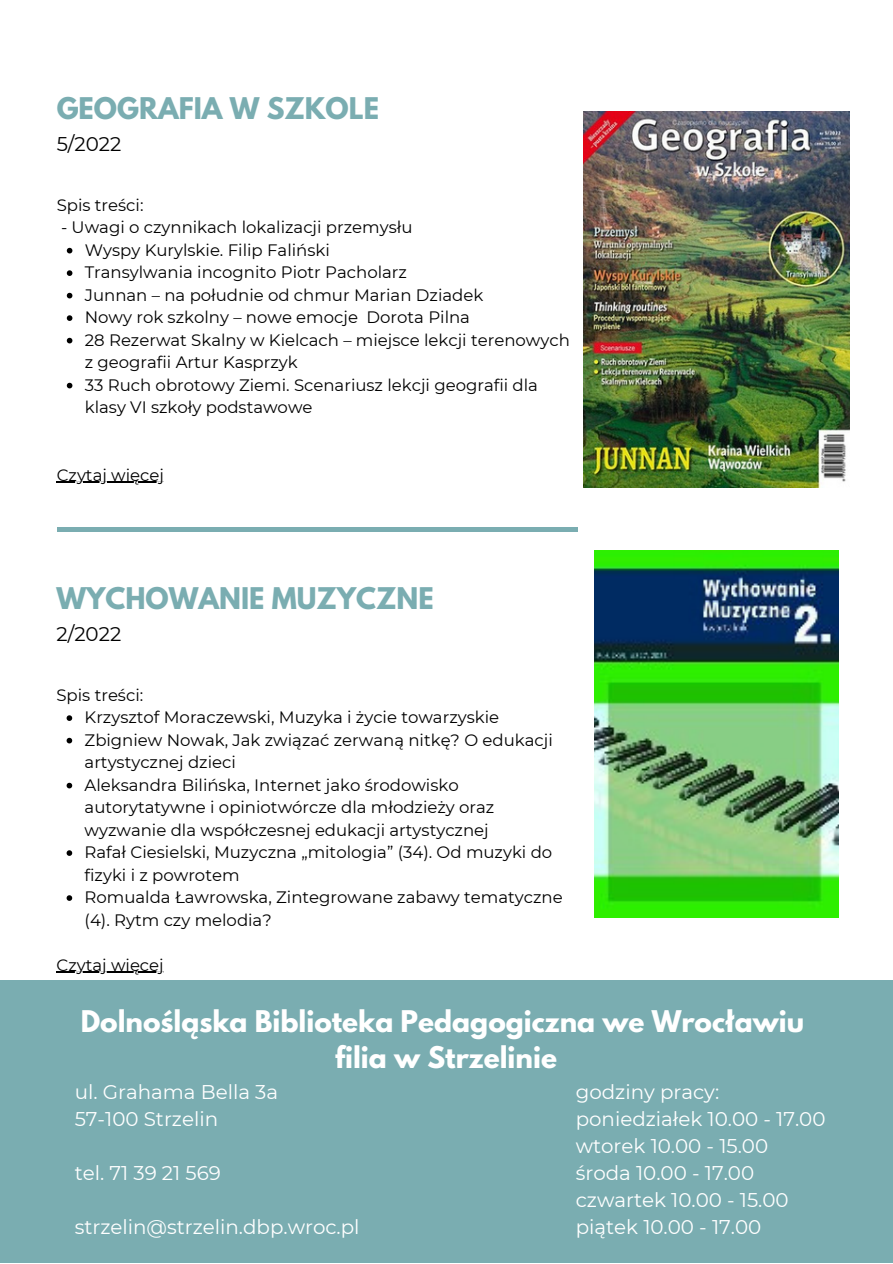
<style>
.page{position:relative;width:893px;height:1264px;background:#fff}
.page>*{position:absolute;margin:0;border:0;box-sizing:border-box;transform-origin:0 0}
.t1{font:700 26.4px/36px "League Spartan";color:#fff;text-align:center}
.t2{font:700 26.4px "League Spartan";color:#7aadb1}
.t3{font:19.8px/27px "Montserrat";color:#fff}
.t4{font:19.8px "Montserrat";color:#000}
.t5{font:16.5px/22.5px "Montserrat";color:#000}
</style>
<div class="page">
<div style="left:0;top:980px;width:892px;height:282px;background:#7aadb1"></div>
<img style="left:584px;top:112px;width:265px;height:375px">
<svg style="left:67px;top:715px;width:5px;height:6px"></svg>
<svg style="left:67px;top:737px;width:5px;height:6px"></svg>
<svg style="left:67px;top:782px;width:5px;height:6px"></svg>
<svg style="left:67px;top:850px;width:5px;height:5px"></svg>
<svg style="left:67px;top:895px;width:5px;height:5px"></svg>
<hr style="left:56px;top:971px;width:108px;height:1px;background:#000">
<svg style="left:67px;top:248px;width:5px;height:5px"></svg>
<svg style="left:67px;top:270px;width:5px;height:6px"></svg>
<svg style="left:67px;top:293px;width:5px;height:5px"></svg>
<svg style="left:67px;top:315px;width:5px;height:6px"></svg>
<svg style="left:67px;top:338px;width:5px;height:5px"></svg>
<svg style="left:67px;top:383px;width:5px;height:5px"></svg>
<hr style="left:57px;top:482px;width:107px;height:1px;background:#000">
<hr style="left:57px;top:527px;width:520px;height:4px;background:#7aadb1">
<img style="left:594px;top:551px;width:244px;height:366px">
<h1 class="t2" style="left:57px;top:95px;width:324px">GEOGRAFIA W SZKOLE</h1>
<p class="t4" style="left:57px;top:132px;width:66px">5/2022</p>
<p class="t5" style="left:57px;top:193px;width:88px">Spis treści:</p>
<p class="t5" style="left:61px;top:216px;width:353px">- Uwagi o czynnikach lokalizacji przemysłu</p>
<p class="t5" style="left:85px;top:238px;width:486px">Wyspy Kurylskie. Filip Faliński<br>Transylwania incognito Piotr Pacholarz<br>Junnan – na południe od chmur Marian Dziadek<br>Nowy rok szkolny – nowe emocje Dorota Pilna<br>28 Rezerwat Skalny w Kielcach – miejsce lekcji terenowych z geografii Artur Kasprzyk<br>33 Ruch obrotowy Ziemi. Scenariusz lekcji geografii dla klasy VI szkoły podstawowe</p>
<p class="t5" style="left:57px;top:463px;width:109px">Czytaj więcej</p>
<h1 class="t2" style="left:56px;top:585px;width:379px">WYCHOWANIE MUZYCZNE</h1>
<p class="t4" style="left:56px;top:621px;width:66px">2/2022</p>
<p class="t5" style="left:56px;top:683px;width:88px">Spis treści:</p>
<p class="t5" style="left:85px;top:706px;width:479px">Krzysztof Moraczewski, Muzyka i życie towarzyskie Zbigniew Nowak, Jak związać zerwaną nitkę? O edukacji artystycznej dzieci<br>Aleksandra Bilińska, Internet jako środowisko autorytatywne i opiniotwórcze dla młodzieży oraz wyzwanie dla współczesnej edukacji artystycznej<br>Rafał Ciesielski, Muzyczna „mitologia” (34). Od muzyki do fizyki i z powrotem<br>Romualda Ławrowska, Zintegrowane zabawy tematyczne (4). Rytm czy melodia?</p>
<p class="t5" style="left:56px;top:953px;width:109px">Czytaj więcej</p>
<h1 class="t1" style="left:81px;top:1006px;width:725px">Dolnośląska Biblioteka Pedagogiczna we Wrocławiu filia w Strzelinie</h1>
<p class="t3" style="left:75px;top:1078px;width:205px">ul. Grahama Bella 3a<br>57-100 Strzelin</p>
<p class="t3" style="left:75px;top:1159px;width:148px">tel. 71 39 21 569</p>
<p class="t3" style="left:75px;top:1213px;width:286px">strzelin@strzelin.dbp.wroc.pl</p>
<p class="t3" style="left:575px;top:1078px;width:251px">godziny pracy: poniedziałek 10.00 - 17.00 wtorek 10.00 - 15.00 środa 10.00 - 17.00 czwartek 10.00 - 15.00 piątek 10.00 - 17.00</p>
</div>
